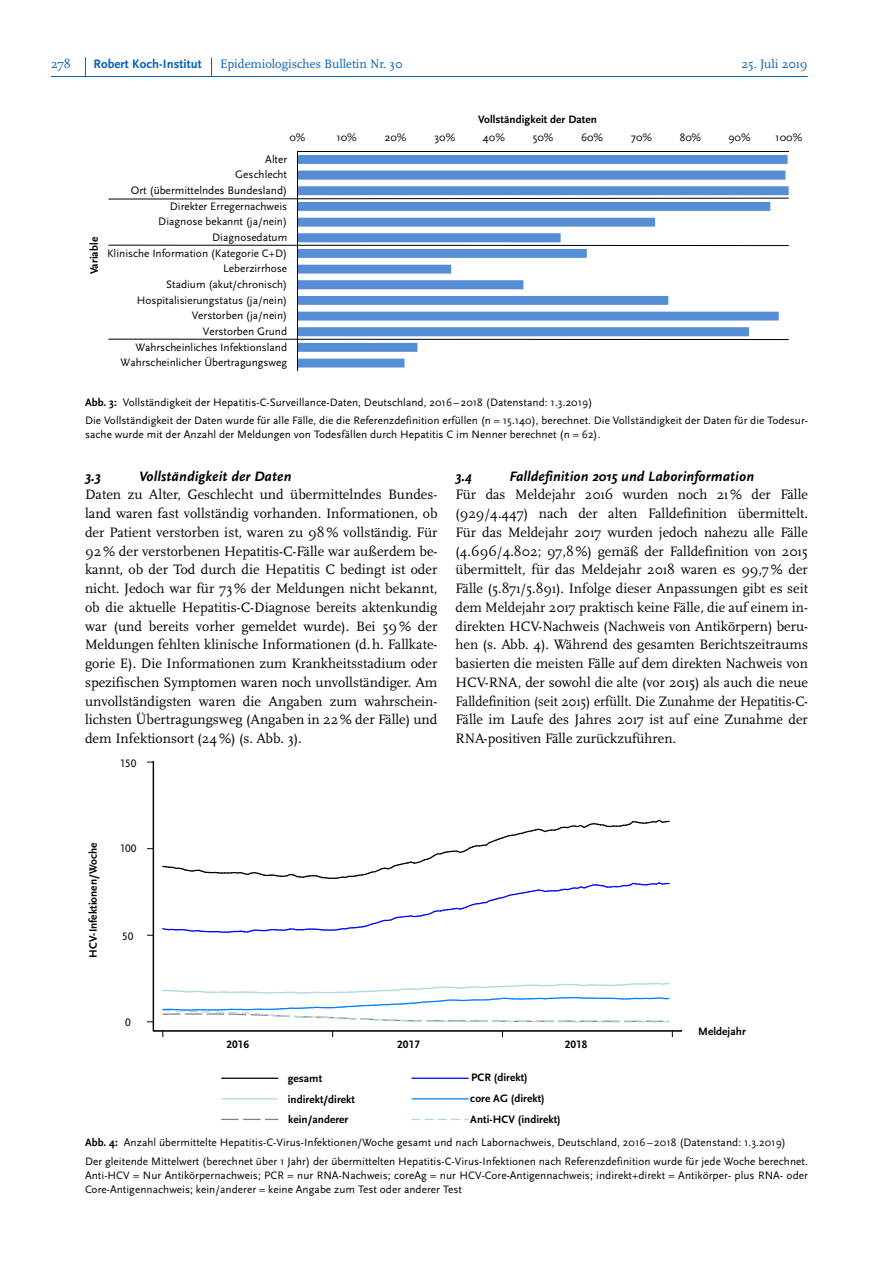
<style>
.page{position:relative;width:893px;height:1263px;background:#fff}
.page>*{position:absolute;margin:0;border:0;box-sizing:border-box;transform-origin:0 0}
.Fließtext{font:14.25px/18.8px "Scala Pro";color:#000;text-align:justify}
.Fließtext_Überschrif{font:italic 700 14.25px "Scala Sans Pro";letter-spacing:.01em;color:#000}
.t1{font:12.75px "Scala Pro";color:#005db9}
.t2{font:700 12.75px "Scala Sans Pro";letter-spacing:.01em;color:#005db9}
.Text_klein_schwarz{font:11.25px/15.6px "Scala Sans Pro";letter-spacing:.005em;color:#000;text-align:right}
.Text_klein_schwarz_b{font:700 11.25px "Scala Sans Pro";letter-spacing:.005em;color:#000}
.Text_klein_schwarz_b-2{font:11.25px "Scala Sans Pro";letter-spacing:.005em;color:#000}
.s1{font-weight:700}
</style>
<div class="page">
<svg style="left:85px;top:57px;width:1px;height:19px"></svg>
<svg style="left:211px;top:57px;width:1px;height:19px"></svg>
<hr style="left:51px;top:76px;width:756px;height:1px;background:#005db9">
<svg style="left:298px;top:155px;width:491px;height:212px"></svg>
<hr style="left:297px;top:152px;width:492px;height:1px;background:#000">
<hr style="left:297px;top:152px;width:1px;height:219px;background:#000">
<svg style="left:108px;top:198px;width:681px;height:1px"></svg>
<hr style="left:108px;top:245px;width:681px;height:1px;background:#000">
<hr style="left:108px;top:339px;width:681px;height:1px;background:#000">
<svg style="left:162px;top:819px;width:507px;height:114px"></svg>
<svg style="left:163px;top:983px;width:506px;height:39px"></svg>
<hr style="left:153px;top:753px;width:1px;height:278px;background:#000">
<hr style="left:153px;top:1031px;width:529px;height:1px;background:#000">
<svg style="left:221px;top:1077px;width:248px;height:43px"></svg>
<p class="t1" style="left:51px;top:56px;width:21px">278</p>
<p class="t2" style="left:94px;top:56px;width:110px">Robert Koch-Institut</p>
<p class="t1" style="left:220px;top:56px;width:184px">Epidemiologisches Bulletin Nr. 30</p>
<p class="t1" style="left:741px;top:56px;width:68px">25. Juli 2019</p>
<p class="Text_klein_schwarz_b" style="left:478px;top:113px;width:120px">Vollständigkeit der Daten</p>
<p class="Text_klein_schwarz_b" style="left:87px;top:274px;width:39px;rotate:-90deg">Variable</p>
<p class="Text_klein_schwarz" style="left:289px;top:129px;width:17px">0%</p>
<p class="Text_klein_schwarz" style="left:336px;top:129px;width:22px">10%</p>
<p class="Text_klein_schwarz" style="left:385px;top:129px;width:23px">20%</p>
<p class="Text_klein_schwarz" style="left:434px;top:129px;width:22px">30%</p>
<p class="Text_klein_schwarz" style="left:483px;top:129px;width:23px">40%</p>
<p class="Text_klein_schwarz" style="left:533px;top:129px;width:22px">50%</p>
<p class="Text_klein_schwarz" style="left:581px;top:129px;width:24px">60%</p>
<p class="Text_klein_schwarz" style="left:631px;top:129px;width:23px">70%</p>
<p class="Text_klein_schwarz" style="left:680px;top:129px;width:23px">80%</p>
<p class="Text_klein_schwarz" style="left:729px;top:129px;width:23px">90%</p>
<p class="Text_klein_schwarz" style="left:775px;top:129px;width:29px">100%</p>
<p class="Text_klein_schwarz" style="left:107px;top:151px;width:182px">Alter<br>Geschlecht<br>Ort (übermittelndes Bundesland)<br>Direkter Erregernachweis<br>Diagnose bekannt (ja/nein)<br>Diagnosedatum<br>Klinische Information (Kategorie C+D)<br>Leberzirrhose<br>Stadium (akut/chronisch)<br>Hospitalisierungstatus (ja/nein)<br>Verstorben (ja/nein)<br>Verstorben Grund<br>Wahrscheinliches Infektionsland<br>Wahrscheinlicher Übertragungsweg</p>
<p class="Text_klein_schwarz" style="left:85px;top:394px;width:509px"><span class="s1">Abb. 3:</span> Vollständigkeit der Hepatitis-C-Surveillance-Daten, Deutschland, 2016– 2018 (Datenstand: 1.3.2019)</p>
<p class="Text_klein_schwarz" style="left:85px;top:413px;width:724px;line-height:14.2px;text-align:left">Die Vollständigkeit der Daten wurde für alle Fälle, die die Referenzdefinition erfüllen (n = 15.140), berechnet. Die Vollständigkeit der Daten für die Todesur&shy;sache wurde mit der Anzahl der Meldungen von Todesfällen durch Hepatitis C im Nenner berechnet (n = 62).</p>
<p class="Fließtext_Überschrif" style="left:85px;top:467px;width:17px">3.3</p>
<p class="Fließtext_Überschrif" style="left:139px;top:467px;width:154px">Vollständigkeit der Daten</p>
<p class="Fließtext" style="left:85px;top:485px;width:354px">Daten zu Alter, Geschlecht und übermittelndes Bundes&shy;land waren fast vollständig vorhanden. Informationen, ob der Patient verstorben ist, waren zu 98% vollständig. Für 92% der verstorbenen Hepatitis-C-Fälle war außerdem be&shy;kannt, ob der Tod durch die Hepatitis C bedingt ist oder nicht. Jedoch war für 73% der Meldungen nicht bekannt, ob die aktuelle Hepatitis-C-Diagnose bereits aktenkundig war (und bereits vorher gemeldet wurde). Bei 59% der Meldungen fehlten klinische Informationen (d.h. Fallkate&shy;gorie E). Die Informationen zum Krankheitsstadium oder spezifischen Symptomen waren noch unvollständiger. Am unvollständigsten waren die Angaben zum wahrschein&shy;lichsten Übertragungsweg (Angaben in 22% der Fälle) und dem Infektionsort (24%) (s. Abb. 3).</p>
<p class="Text_klein_schwarz_b-2" style="left:119px;top:757px;width:18px">150</p>
<p class="Fließtext_Überschrif" style="left:455px;top:467px;width:18px">3.4</p>
<p class="Fließtext_Überschrif" style="left:509px;top:467px;width:246px">Falldefinition 2015 und Laborinformation</p>
<p class="Fließtext" style="left:455px;top:485px;width:354px">Für das Meldejahr 2016 wurden noch 21% der Fälle (929/4.447) nach der alten Falldefinition übermittelt.<br>Für das Meldejahr 2017 wurden jedoch nahezu alle Fälle (4.696/4.802; 97,8%) gemäß der Falldefinition von 2015 übermittelt, für das Meldejahr 2018 waren es 99,7% der Fälle (5.871/5.891). Infolge dieser Anpassungen gibt es seit dem Meldejahr 2017 praktisch keine Fälle, die auf einem in&shy;direkten HCV-Nachweis (Nachweis von Antikörpern) beru&shy;hen (s. Abb. 4). Während des gesamten Berichtszeitraums basierten die meisten Fälle auf dem direkten Nachweis von HCV-RNA, der sowohl die alte (vor 2015) als auch die neue Falldefinition (seit 2015) erfüllt. Die Zunahme der Hepatitis-C-Fälle im Laufe des Jahres 2017 ist auf eine Zunahme der RNA-positiven Fälle zurückzuführen.</p>
<p class="Text_klein_schwarz_b" style="left:87px;top:958px;width:116px;rotate:-90deg">HCV-Infektionen/Woche</p>
<p class="Text_klein_schwarz_b-2" style="left:119px;top:842px;width:18px">100</p>
<p class="Text_klein_schwarz_b-2" style="left:122px;top:929px;width:13px">50</p>
<p class="Text_klein_schwarz_b-2" style="left:125px;top:1016px;width:7px">0</p>
<p class="Text_klein_schwarz_b" style="left:698px;top:1025px;width:49px">Meldejahr</p>
<p class="Text_klein_schwarz_b" style="left:226px;top:1038px;width:24px">2016</p>
<p class="Text_klein_schwarz_b" style="left:397px;top:1038px;width:24px">2017</p>
<p class="Text_klein_schwarz_b" style="left:565px;top:1038px;width:24px">2018</p>
<p class="Text_klein_schwarz_b" style="left:288px;top:1072px;width:36px">gesamt</p>
<p class="Text_klein_schwarz_b" style="left:288px;top:1093px;width:69px">indirekt/direkt</p>
<p class="Text_klein_schwarz_b" style="left:288px;top:1112px;width:62px">kein/anderer</p>
<p class="Text_klein_schwarz_b" style="left:471px;top:1071px;width:58px">PCR (direkt)</p>
<p class="Text_klein_schwarz_b" style="left:470px;top:1092px;width:76px">core AG (direkt)</p>
<p class="Text_klein_schwarz_b" style="left:470px;top:1112px;width:92px">Anti-HCV (indirekt)</p>
<p class="Text_klein_schwarz" style="left:85px;top:1135px;width:702px"><span class="s1">Abb. 4:</span> Anzahl übermittelte Hepatitis-C-Virus-Infektionen/Woche gesamt und nach Labornachweis, Deutschland, 2016– 2018 (Datenstand: 1.3.2019)</p>
<p class="Text_klein_schwarz" style="left:85px;top:1154px;width:724px;line-height:14.2px;text-align:justify">Der gleitende Mittelwert (berechnet über 1 Jahr) der übermittelten Hepatitis-C-Virus-Infektionen nach Referenzdefinition wurde für jede Woche berechnet.<br>Anti-HCV = Nur Antikörpernachweis; PCR = nur RNA-Nachweis; coreAg = nur HCV-Core-Antigennachweis; indirekt+direkt = Antikörper- plus RNA- oder Core-Antigennachweis; kein/anderer = keine Angabe zum Test oder anderer Test</p>
</div>
